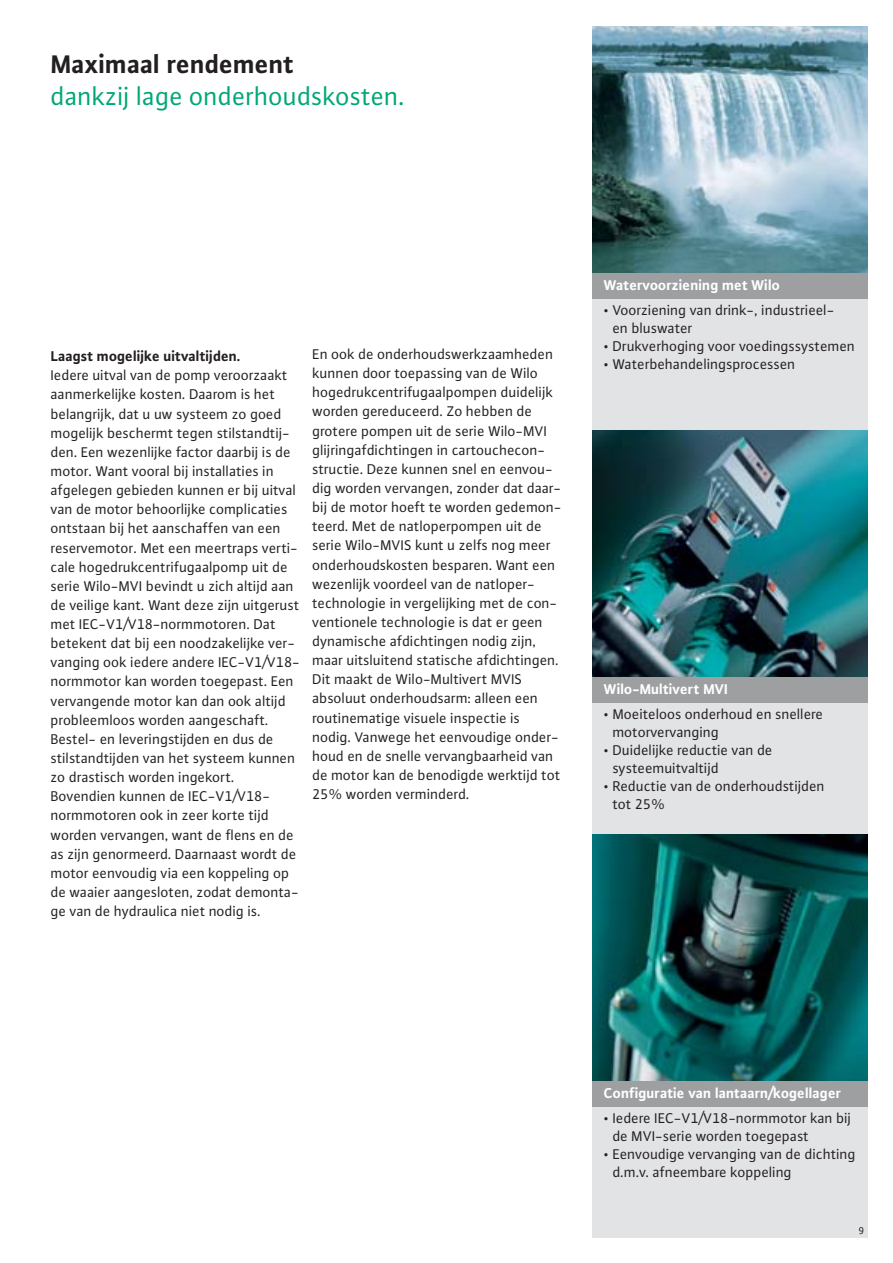
<style>
.page{position:relative;width:893px;height:1263px;background:#fff}
.page>*{position:absolute;margin:0;border:0;box-sizing:border-box;transform-origin:0 0}
.t1{font:27px "WILO Plus TF";color:#00a776}
.t2{font:700 27px "WILO Plus TF";color:#231f20}
.t3{font:15px/19.2px "WILO Plus TF";color:#231f20}
.t4{font:700 15px "WILO Plus TF";color:#fff}
.t5{font:700 15px "WILO Plus TF";color:#231f20}
.t6{font:10.5px "WILO Plus TF";color:#231f20}
</style>
<div class="page">
<div style="left:592px;top:26px;width:275px;height:1212px;background:#e2e3e4"></div>
<img style="left:592px;top:430px;width:275px;height:247px">
<div style="left:592px;top:677px;width:275px;height:25px;background:#9d9fa1"></div>
<img style="left:592px;top:834px;width:275px;height:247px">
<div style="left:592px;top:1081px;width:275px;height:25px;background:#9d9fa1"></div>
<img style="left:592px;top:26px;width:275px;height:247px">
<div style="left:592px;top:273px;width:275px;height:25px;background:#9d9fa1"></div>
<h1 class="t2" style="left:51px;top:54px;width:244px">Maximaal rendement</h1>
<h1 class="t1" style="left:51px;top:86px;width:356px">dankzij lage onderhoudskosten.</h1>
<p class="t5" style="left:51px;top:350px;width:191px">Laagst mogelijke uitvaltijden.</p>
<p class="t3" style="left:51px;top:367px;width:251px">Iedere uitval van de pomp veroorzaakt aanmerkelijke kosten. Daarom is het belangrijk, dat u uw systeem zo goed mogelijk beschermt tegen stilstandtij&shy;den. Een wezenlijke factor daarbij is de motor. Want vooral bij installaties in afgelegen gebieden kunnen er bij uitval van de motor behoorlijke complicaties ontstaan bij het aanschaffen van een reservemotor. Met een meertraps verti&shy;cale hogedrukcentrifugaalpomp uit de serie Wilo-MVI bevindt u zich altijd aan de veilige kant. Want deze zijn uitgerust met IEC-V1/V18-normmotoren. Dat betekent dat bij een noodzakelijke ver&shy;vanging ook iedere andere IEC-V1/V18- normmotor kan worden toegepast. Een vervangende motor kan dan ook altijd probleemloos worden aangeschaft.<br>Bestel- en leveringstijden en dus de stilstandtijden van het systeem kunnen zo drastisch worden ingekort.<br>Bovendien kunnen de IEC-V1/V18- normmotoren ook in zeer korte tijd worden vervangen, want de flens en de as zijn genormeerd. Daarnaast wordt de motor eenvoudig via een koppeling op de waaier aangesloten, zodat demonta&shy;ge van de hydraulica niet nodig is.</p>
<p class="t3" style="left:312px;top:346px;width:251px">En ook de onderhoudswerkzaamheden kunnen door toepassing van de Wilo hogedrukcentrifugaalpompen duidelijk worden gereduceerd. Zo hebben de grotere pompen uit de serie Wilo-MVI glijringafdichtingen in cartouchecon&shy;structie. Deze kunnen snel en eenvou&shy;dig worden vervangen, zonder dat daar&shy;bij de motor hoeft te worden gedemon&shy;teerd. Met de natloperpompen uit de serie Wilo-MVIS kunt u zelfs nog meer onderhoudskosten besparen. Want een wezenlijk voordeel van de natloper&shy;technologie in vergelijking met de con&shy;ventionele technologie is dat er geen dynamische afdichtingen nodig zijn, maar uitsluitend statische afdichtingen.<br>Dit maakt de Wilo-Multivert MVIS absoluut onderhoudsarm: alleen een routinematige visuele inspectie is nodig. Vanwege het eenvoudige onder&shy;houd en de snelle vervangbaarheid van de motor kan de benodigde werktijd tot 25% worden verminderd.</p>
<p class="t4" style="left:604px;top:280px;width:177px">Watervoorziening met Wilo</p>
<p class="t3" style="left:612px;top:303px;width:223px;line-height:18px;text-indent:-9px">• Voorziening van drink-, industrieel&shy;en bluswater</p>
<p class="t3" style="left:604px;top:338px;width:253px">• Drukverhoging voor voedingssystemen</p>
<p class="t3" style="left:604px;top:356px;width:193px">• Waterbehandelingsprocessen</p>
<p class="t4" style="left:604px;top:684px;width:126px">Wilo-Multivert MVI</p>
<p class="t3" style="left:612px;top:707px;width:212px;line-height:18px;text-indent:-9px">• Moeiteloos onderhoud en snellere motorvervanging</p>
<p class="t3" style="left:612px;top:743px;width:161px;line-height:18px;text-indent:-9px">• Duidelijke reductie van de systeemuitvaltijd</p>
<p class="t3" style="left:612px;top:779px;width:214px;line-height:18px;text-indent:-9px">• Reductie van de onderhoudstijden tot 25%</p>
<p class="t4" style="left:604px;top:1088px;width:239px">Configuratie van lantaarn/kogellager</p>
<p class="t3" style="left:612px;top:1111px;width:240px;line-height:18px;text-indent:-9px">• Iedere IEC-V1/V18-normmotor kan bij de MVI-serie worden toegepast</p>
<p class="t3" style="left:612px;top:1147px;width:244px;line-height:18px;text-indent:-9px">• Eenvoudige vervanging van de dichting d.m.v. afneembare koppeling</p>
<p class="t6" style="left:858px;top:1227px;width:7px">9</p>
</div>
